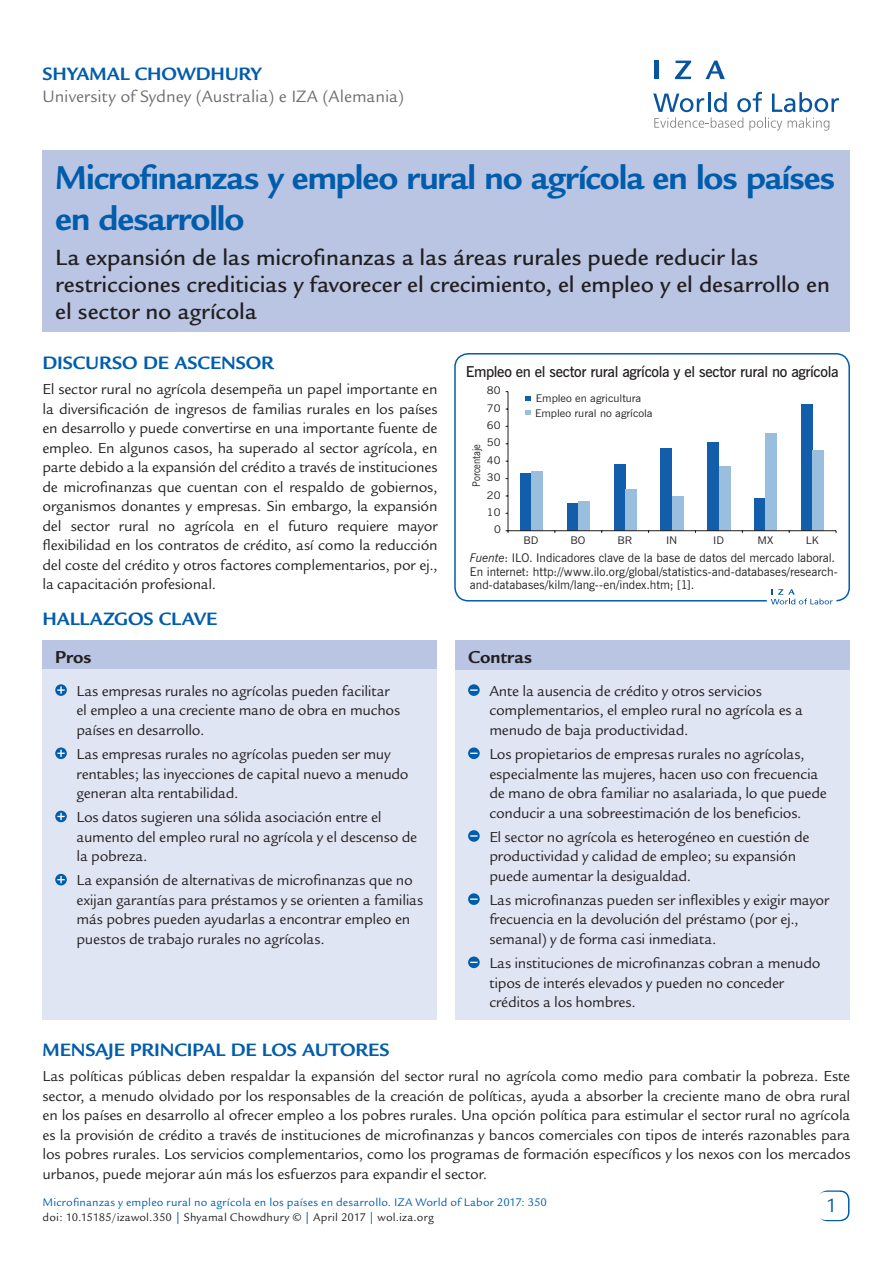
<style>
.page{position:relative;width:893px;height:1263px;background:#fff}
.page>*{position:absolute;margin:0;border:0;box-sizing:border-box;transform-origin:0 0}
.Cover__Title{font:700 36px/40.5px "Legacy Sans";letter-spacing:-.025em;color:#015dab}
.Cover__Subtitle{font:500 24px/27px "Legacy Sans";color:#231f20}
.t1{font:21px "Legacy Sans";color:#015dab}
.Main__A_Level_Headin{font:700 19.5px "Legacy Sans";letter-spacing:-.005em;color:#015dab}
.Cover__AuthorName{font:700 19.5px "Legacy Sans";letter-spacing:-.01em;color:#015dab}
.Cover__Pro_Con_Heade{font:700 18.75px "Legacy Sans";color:#231f20}
.Cover__Affiliation{font:18px "Legacy Sans";color:#6c6d70}
.Main__Bodytext{font:15.75px/19.5px "Legacy Sans";letter-spacing:-.015em;color:#231f20;text-align:justify}
.Cover__Pro_Con_Bulle{font:15.75px/19.5px "Legacy Sans";letter-spacing:-.015em;color:#231f20}
.GA_Head{font:600 15px "News Gothic BT";letter-spacing:-.025em;color:#231f20}
.Figso{font:12px/13.5px "News Gothic BT";color:#231f20}
.Cover_Footer{font:12px "Legacy Sans";letter-spacing:.015em;color:#015dab}
.t2{font:12px "Legacy Sans";letter-spacing:.015em;color:#231f20}
.t3{font:10.5px/14.2px "News Gothic BT";color:#231f20;scale:1.08 1}
.t4{font:10.5px "News Gothic BT";color:#231f20;scale:.92 1}
.s1{font-style:italic}
.s2{color:#015dab}
</style>
<div class="page">
<div style="left:43px;top:150px;width:807px;height:182px;background:#b9c5e3"></div>
<div style="left:818px;top:1190px;width:31px;height:31px;border:2px solid #015dab;border-radius:9px"></div>
<div style="left:817px;top:1192px;width:30px;height:28px;background:#fff;border-radius:9px"></div>
<svg style="left:653px;top:92px;width:186px;height:39px"></svg>
<hr style="left:654px;top:61px;width:4px;height:18px;background:#0854a0">
<svg style="left:675px;top:61px;width:16px;height:18px"></svg>
<svg style="left:705px;top:61px;width:20px;height:18px"></svg>
<div style="left:455px;top:641px;width:394px;height:378px;background:#e0e5f3"></div>
<div style="left:455px;top:641px;width:395px;height:29px;background:#b9c5e3"></div>
<div style="left:468px;top:684px;width:12px;height:12px;background:#015dab;border-radius:50%"></div>
<svg style="left:470px;top:689px;width:8px;height:2px"></svg>
<svg style="left:468px;top:747px;width:12px;height:12px"></svg>
<div style="left:468px;top:830px;width:12px;height:12px;background:#015dab;border-radius:50%"></div>
<svg style="left:470px;top:835px;width:8px;height:2px"></svg>
<div style="left:468px;top:893px;width:12px;height:12px;background:#015dab;border-radius:50%"></div>
<svg style="left:470px;top:898px;width:8px;height:2px"></svg>
<svg style="left:468px;top:956px;width:12px;height:12px"></svg>
<div style="left:42px;top:641px;width:395px;height:378px;background:#e0e5f3"></div>
<div style="left:42px;top:641px;width:395px;height:28px;background:#b9c5e3"></div>
<svg style="left:55px;top:684px;width:12px;height:12px"></svg>
<svg style="left:57px;top:686px;width:8px;height:8px"></svg>
<svg style="left:55px;top:747px;width:12px;height:12px"></svg>
<svg style="left:57px;top:750px;width:8px;height:7px"></svg>
<svg style="left:55px;top:811px;width:12px;height:11px"></svg>
<svg style="left:57px;top:813px;width:8px;height:7px"></svg>
<svg style="left:55px;top:874px;width:12px;height:11px"></svg>
<svg style="left:57px;top:876px;width:8px;height:7px"></svg>
<div style="left:454px;top:353px;width:396px;height:248px;border:2px solid #015dab;border-radius:14px"></div>
<div style="left:767px;top:588px;width:69px;height:18px;background:#fff;border:1px solid #fff"></div>
<svg style="left:771px;top:589px;width:62px;height:15px"></svg>
<div style="left:520px;top:473px;width:11px;height:58px;background:#135eaa"></div>
<div style="left:531px;top:472px;width:12px;height:59px;background:#9abedd"></div>
<div style="left:567px;top:503px;width:11px;height:28px;background:#135eaa"></div>
<div style="left:578px;top:501px;width:11px;height:30px;background:#9abedd"></div>
<div style="left:614px;top:464px;width:11px;height:67px;background:#135eaa"></div>
<div style="left:625px;top:489px;width:11px;height:42px;background:#9abedd"></div>
<div style="left:661px;top:448px;width:11px;height:83px;background:#135eaa"></div>
<div style="left:672px;top:496px;width:11px;height:35px;background:#9abedd"></div>
<div style="left:708px;top:442px;width:11px;height:89px;background:#135eaa"></div>
<div style="left:719px;top:466px;width:11px;height:65px;background:#9abedd"></div>
<div style="left:755px;top:498px;width:11px;height:33px;background:#135eaa"></div>
<div style="left:766px;top:433px;width:11px;height:98px;background:#9abedd"></div>
<div style="left:801px;top:404px;width:12px;height:127px;background:#135eaa"></div>
<div style="left:813px;top:451px;width:11px;height:80px;background:#9abedd"></div>
<hr style="left:508px;top:530px;width:328px;height:1px;background:#231f20">
<hr style="left:508px;top:392px;width:1px;height:139px;background:#231f20">
<svg style="left:525px;top:396px;width:5px;height:4px"></svg>
<svg style="left:525px;top:410px;width:5px;height:5px"></svg>
<p class="Cover__AuthorName" style="left:43px;top:63px;width:221px">SHYAMAL CHOWDHURY</p>
<p class="Cover__Affiliation" style="left:43px;top:86px;width:363px">University of Sydney (Australia) e IZA (Alemania)</p>
<p class="Cover__Title" style="left:55px;top:158px;width:781px">Microfinanzas y empleo rural no agrícola en los países en desarrollo</p>
<p class="Cover__Subtitle" style="left:55px;top:244px;width:776px">La expansión de las microfinanzas a las áreas rurales puede reducir las restricciones crediticias y favorecer el crecimiento, el empleo y el desarrollo en el sector no agrícola</p>
<p class="Main__A_Level_Headin" style="left:42px;top:351px;width:233px">DISCURSO DE ASCENSOR</p>
<p class="Main__Bodytext" style="left:42px;top:380px;width:397px">El sector rural no agrícola desempeña un papel importante en la diversificación de ingresos de familias rurales en los países en desarrollo y puede convertirse en una importante fuente de empleo. En algunos casos, ha superado al sector agrícola, en parte debido a la expansión del crédito a través de instituciones de microfinanzas que cuentan con el respaldo de gobiernos, organismos donantes y empresas. Sin embargo, la expansión del sector rural no agrícola en el futuro requiere mayor flexibilidad en los contratos de crédito, así como la reducción del coste del crédito y otros factores complementarios, por ej., la capacitación profesional.</p>
<p class="Main__A_Level_Headin" style="left:42px;top:607px;width:176px">HALLAZGOS CLAVE</p>
<p class="Cover__Pro_Con_Heade" style="left:55px;top:646px;width:38px">Pros</p>
<p class="Cover__Pro_Con_Bulle" style="left:76px;top:681px;width:325px">Las empresas rurales no agrícolas pueden facilitar el empleo a una creciente mano de obra en muchos países en desarrollo.</p>
<p class="Cover__Pro_Con_Bulle" style="left:76px;top:744px;width:334px">Las empresas rurales no agrícolas pueden ser muy rentables; las inyecciones de capital nuevo a menudo generan alta rentabilidad.</p>
<p class="Cover__Pro_Con_Bulle" style="left:76px;top:808px;width:342px">Los datos sugieren una sólida asociación entre el aumento del empleo rural no agrícola y el descenso de la pobreza.</p>
<p class="Cover__Pro_Con_Bulle" style="left:76px;top:871px;width:348px">La expansión de alternativas de microfinanzas que no exijan garantías para préstamos y se orienten a familias más pobres pueden ayudarlas a encontrar empleo en puestos de trabajo rurales no agrícolas.</p>
<p class="GA_Head" style="left:466px;top:363px;width:374px">Empleo en el sector rural agrícola y el sector rural no agrícola</p>
<p class="t3" style="left:487px;top:383px;width:14px">80</p>
<p class="t3" style="left:487px;top:401px;width:14px">70</p>
<p class="t3" style="left:487px;top:418px;width:14px">60</p>
<p class="t3" style="left:487px;top:435px;width:14px">50</p>
<p class="t4" style="left:470px;top:487px;width:48px;rotate:-90deg">Porcentaje</p>
<p class="t3" style="left:487px;top:453px;width:14px">40</p>
<p class="t3" style="left:487px;top:470px;width:14px">30</p>
<p class="t3" style="left:487px;top:488px;width:14px">20</p>
<p class="t3" style="left:487px;top:505px;width:14px">10</p>
<p class="t3" style="left:494px;top:522px;width:8px">0</p>
<p class="t3" style="left:535px;top:391px;width:111px">Empleo en agricultura<br>Empleo rural no agrícola</p>
<p class="t3" style="left:523px;top:533px;width:15px">BD</p>
<p class="t3" style="left:570px;top:533px;width:15px">BO</p>
<p class="t3" style="left:617px;top:533px;width:15px">BR</p>
<p class="t3" style="left:666px;top:533px;width:12px">IN</p>
<p class="t3" style="left:713px;top:533px;width:12px">ID</p>
<p class="t3" style="left:757px;top:533px;width:16px">MX</p>
<p class="t3" style="left:806px;top:533px;width:14px">LK</p>
<p class="Figso" style="left:470px;top:551px;width:369px"><span class="s1">Fuente</span>: ILO. Indicadores clave de la base de datos del mercado laboral.<br>En internet: http://www.ilo.org/global/statistics-and-databases/research&shy;and-databases/kilm/lang--en/index.htm; [1].</p>
<p class="Cover__Pro_Con_Heade" style="left:468px;top:646px;width:65px">Contras</p>
<p class="Cover__Pro_Con_Bulle" style="left:489px;top:681px;width:315px">Ante la ausencia de crédito y otros servicios complementarios, el empleo rural no agrícola es a menudo de baja productividad.</p>
<p class="Cover__Pro_Con_Bulle" style="left:489px;top:744px;width:339px">Los propietarios de empresas rurales no agrícolas, especialmente las mujeres, hacen uso con frecuencia de mano de obra familiar no asalariada, lo que puede conducir a una sobreestimación de los beneficios.</p>
<p class="Cover__Pro_Con_Bulle" style="left:489px;top:827px;width:322px">El sector no agrícola es heterogéneo en cuestión de productividad y calidad de empleo; su expansión puede aumentar la desigualdad.</p>
<p class="Cover__Pro_Con_Bulle" style="left:489px;top:890px;width:341px">Las microfinanzas pueden ser inflexibles y exigir mayor frecuencia en la devolución del préstamo (por ej., semanal) y de forma casi inmediata.</p>
<p class="Cover__Pro_Con_Bulle" style="left:489px;top:953px;width:333px">Las instituciones de microfinanzas cobran a menudo tipos de interés elevados y pueden no conceder créditos a los hombres.</p>
<p class="Main__A_Level_Headin" style="left:43px;top:1038px;width:349px">MENSAJE PRINCIPAL DE LOS AUTORES</p>
<p class="Main__Bodytext" style="left:43px;top:1066px;width:809px">Las políticas públicas deben respaldar la expansión del sector rural no agrícola como medio para combatir la pobreza. Este sector, a menudo olvidado por los responsables de la creación de políticas, ayuda a absorber la creciente mano de obra rural en los países en desarrollo al ofrecer empleo a los pobres rurales. Una opción política para estimular el sector rural no agrícola es la provisión de crédito a través de instituciones de microfinanzas y bancos comerciales con tipos de interés razonables para los pobres rurales. Los servicios complementarios, como los programas de formación específicos y los nexos con los mercados urbanos, puede mejorar aún más los esfuerzos para expandir el sector.</p>
<p class="Cover_Footer" style="left:43px;top:1196px;width:506px">Microfinanzas y empleo rural no agrícola en los países en desarrollo. IZA World of Labor 2017: 350</p>
<p class="t2" style="left:43px;top:1211px;width:393px">doi: 10.15185/izawol.350 <span class="s2">|</span> Shyamal Chowdhury © <span class="s2">|</span> April 2017 <span class="s2">|</span> wol.iza.org</p>
<p class="t1" style="left:826px;top:1194px;width:13px">1</p>
<p class="t1" style="left:828px;top:1194px;width:13px">2</p>
</div>
